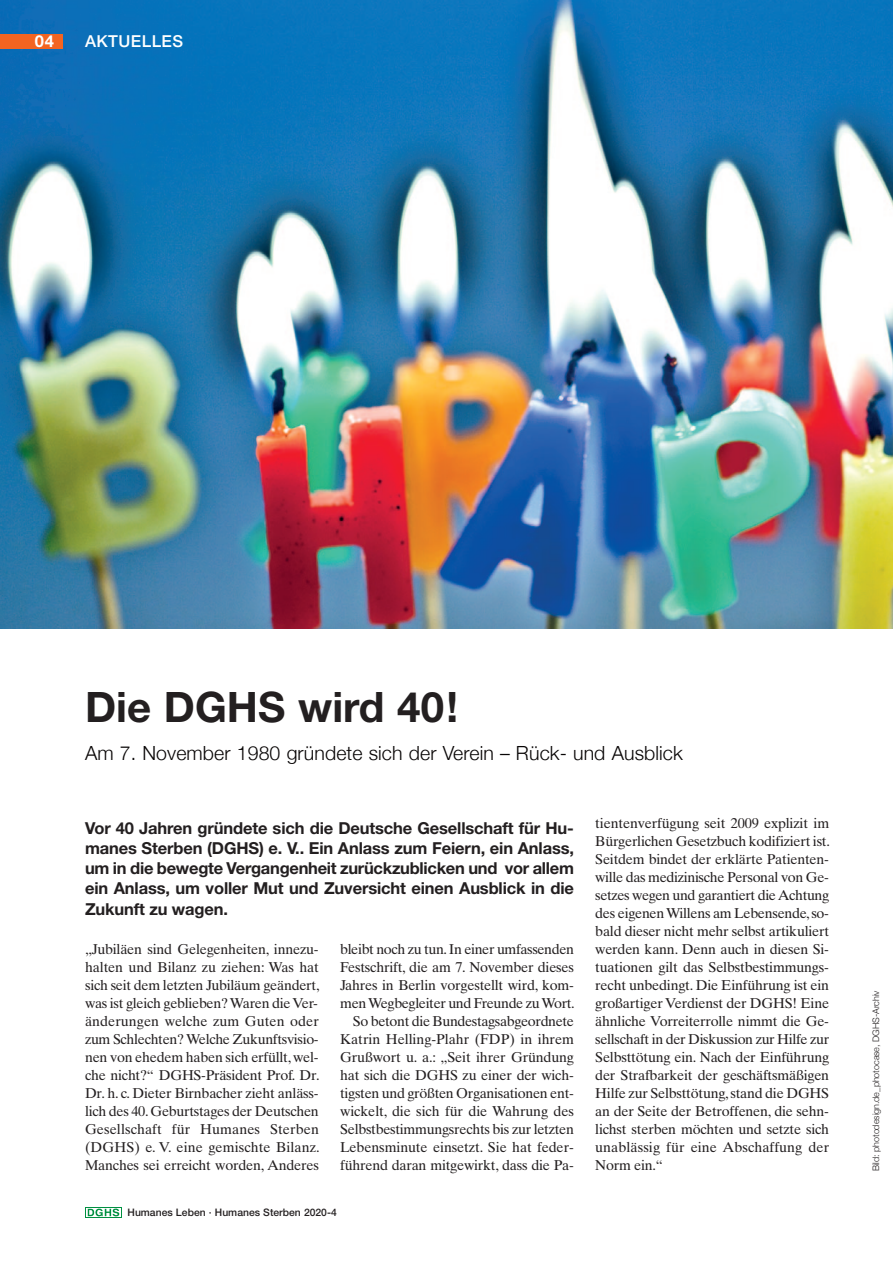
<style>
.page{position:relative;width:893px;height:1263px;background:#fff}
.page>*{position:absolute;margin:0;border:0;box-sizing:border-box;transform-origin:0 0}
.t1{font:700 42px "Helvetica Neue";color:#231f20}
.t2{font:300 19.5px "Helvetica Neue";letter-spacing:.005em;color:#080505}
.t3{font:700 16.5px/20.2px "Helvetica Neue";letter-spacing:-.01em;color:#231f20;text-align:justify}
.t4{font:500 16.5px "Helvetica Neue";letter-spacing:.03em;color:#fff}
.t5{font:700 16.5px "Helvetica Neue";color:#fff}
.t6{font:14.25px/18px "Times Ten";letter-spacing:-.015em;color:#231f20;text-align:justify}
.t7{font:500 10.35px "Helvetica Neue";color:#231f20}
.t8{font:300 9px "Helvetica Neue";letter-spacing:-.005em;color:#231f20}
</style>
<div class="page">
<svg style="left:85px;top:1207px;width:37px;height:11px"></svg>
<img style="left:0;top:0;width:893px;height:628px">
<div style="left:0;top:34px;width:62px;height:15px;background:#f36421"></div>
<p class="t5" style="left:35px;top:35px;width:21px">04</p>
<p class="t4" style="left:85px;top:36px;width:100px">AKTUELLES</p>
<p class="t1" style="left:85px;top:692px;width:374px">Die DGHS wird 40!</p>
<p class="t2" style="left:85px;top:741px;width:599px">Am 7. November 1980 gründete sich der Verein – Rück- und Ausblick</p>
<p class="t3" style="left:85px;top:819px;width:491px">Vor 40 Jahren gründete sich die Deutsche Gesellschaft für Hu&shy;manes Sterben (DGHS) e. V.. Ein Anlass zum Feiern, ein Anlass, um in die bewegte Vergangenheit zurückzublicken und vor allem ein Anlass, um voller Mut und Zuversicht einen Ausblick in die Zukunft zu wagen.</p>
<p class="t6" style="left:85px;top:942px;width:236px;text-align:left">„Jubiläen sind Gelegenheiten, innezu&shy;halten und Bilanz zu ziehen: Was hat sich seit dem letzten Jubiläum geändert, was ist gleich geblieben? Waren die Ver&shy;änderungen welche zum Guten oder zum Schlechten? Welche Zukunftsvisio&shy;nen von ehedem haben sich erfüllt, wel&shy;che nicht?“ DGHS-Präsident Prof. Dr.<br>Dr. h. c. Dieter Birnbacher zieht anläss&shy;lich des 40. Geburtstages der Deutschen Gesellschaft für Humanes Sterben (DGHS) e. V. eine gemischte Bilanz.<br>Manches sei erreicht worden, Anderes</p>
<p class="t6" style="left:340px;top:942px;width:236px">bleibt noch zu tun. In einer umfassenden Festschrift, die am 7. November dieses Jahres in Berlin vorgestellt wird, kom&shy;men Wegbegleiter und Freunde zu Wort.</p>
<p class="t6" style="left:340px;top:1014px;width:235px;text-indent:13px">So betont die Bundestagsabgeordnete Katrin Helling-Plahr (FDP) in ihrem Grußwort u. a.: „Seit ihrer Gründung hat sich die DGHS zu einer der wich&shy;tigsten und größten Organisationen ent&shy;wickelt, die sich für die Wahrung des Selbstbestimmungsrechts bis zur letzten Lebensminute einsetzt. Sie hat feder&shy;führend daran mitgewirkt, dass die Pa-</p>
<p class="t7" style="left:128px;top:1209px;width:211px">Humanes Leben · Humanes Sterben 2020-4</p>
<p class="t6" style="left:595px;top:816px;width:236px">tientenverfügung seit 2009 explizit im Bürgerlichen Gesetzbuch kodifiziert ist.<br>Seitdem bindet der erklärte Patienten&shy;wille das medizinische Personal von Ge&shy;setzes wegen und garantiert die Achtung des eigenen Willens am Lebensende, so&shy;bald dieser nicht mehr selbst artikuliert werden kann. Denn auch in diesen Si&shy;tuationen gilt das Selbstbestimmungs&shy;recht unbedingt. Die Einführung ist ein großartiger Verdienst der DGHS! Eine ähnliche Vorreiterrolle nimmt die Ge&shy;sellschaft in der Diskussion zur Hilfe zur Selbsttötung ein. Nach der Einführung der Strafbarkeit der geschäftsmäßigen Hilfe zur Selbsttötung, stand die DGHS an der Seite der Betroffenen, die sehn&shy;lichst sterben möchten und setzte sich unablässig für eine Abschaffung der Norm ein.“</p>
<p class="t8" style="left:871px;top:1171px;width:182px;rotate:-90deg">Bild: photodesign.de_photocase, DGHS-Archiv</p>
</div>
